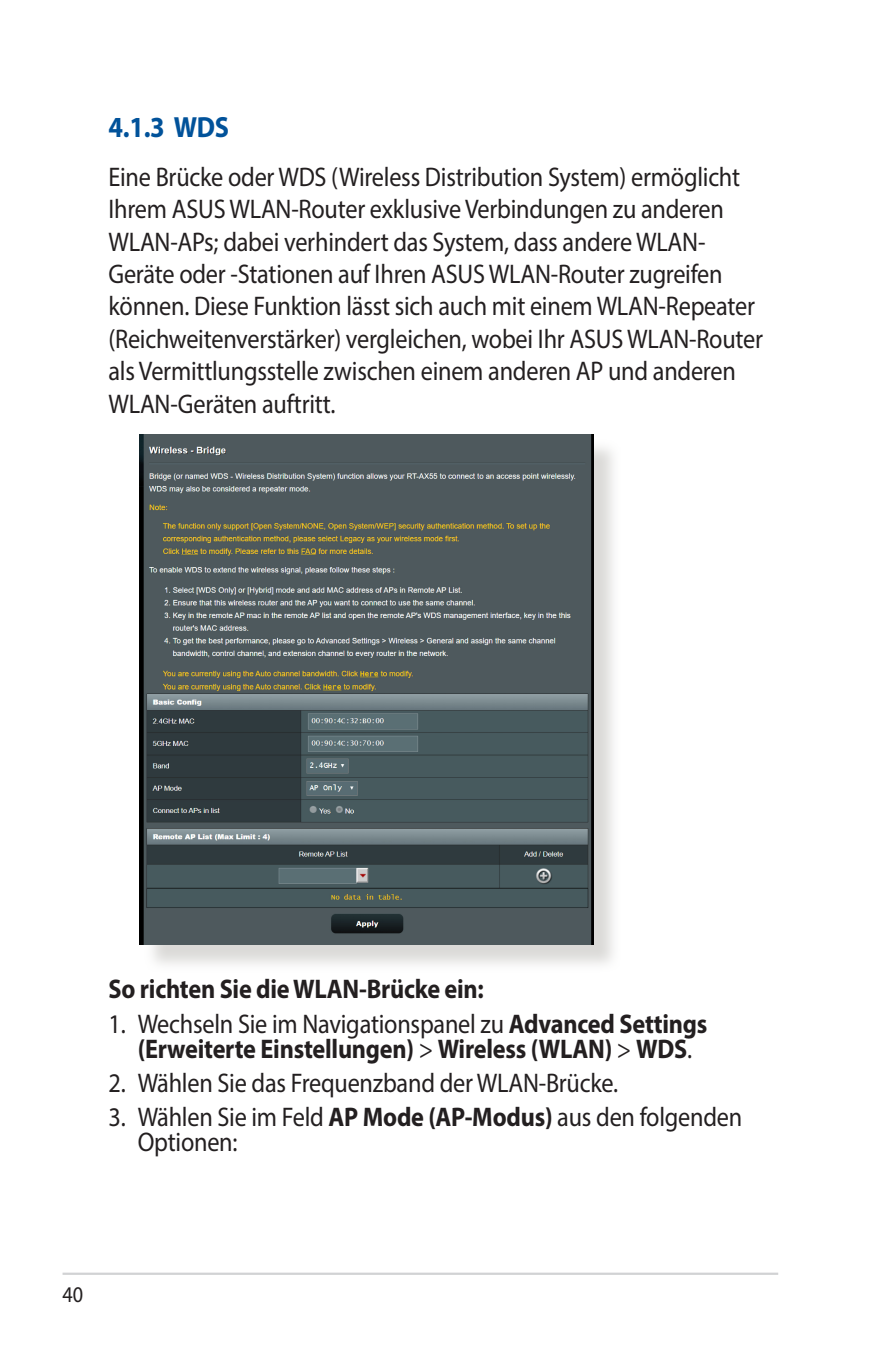
<style>
.page{position:relative;width:893px;height:1346px;background:#fff}
.page>*{position:absolute;margin:0;border:0;box-sizing:border-box;transform-origin:0 0}
.t1{font:700 29.25px "Myriad Pro";color:#01529a;scale:.9 1}
.t2{font:27px/32.4px "Myriad Pro";letter-spacing:-.01em;color:#231f20;scale:.9 1}
.t3{font:700 27px/24.8px "Myriad Pro";letter-spacing:-.01em;color:#231f20;text-align:center;scale:.9 1}
.t4{font:22.5px "Myriad Pro";color:#231f20;scale:.9 1}
.s1{font-weight:400}
.s2{font-weight:700}
</style>
<div class="page">
<hr style="left:63px;top:1272px;width:715px;height:3px;background:#d1d2d4">
<div style="left:143px;top:438px;width:478px;height:535px;background:#cfcecb;opacity:.75"></div>
<img style="left:140px;top:435px;width:453px;height:510px">
<p class="t1" style="left:108px;top:108px;width:136px">4.1.3 WDS</p>
<p class="t2" style="left:108px;top:160px;width:729px">Eine Brücke oder WDS (Wireless Distribution System) ermöglicht Ihrem ASUS WLAN-Router exklusive Verbindungen zu anderen WLAN-APs; dabei verhindert das System, dass andere WLAN-Geräte oder -Stationen auf Ihren ASUS WLAN-Router zugreifen können. Diese Funktion lässt sich auch mit einem WLAN-Repeater (Reichweitenverstärker) vergleichen, wobei Ihr ASUS WLAN-Router als Vermittlungsstelle zwischen einem anderen AP und anderen WLAN-Geräten auftritt.</p>
<p class="t3" style="left:108px;top:976px;width:419px">So richten Sie die WLAN-Brücke ein:</p>
<p class="t3" style="left:108px;top:1010px;width:667px"><span class="s1">1. Wechseln Sie im Navigationspanel zu</span> Advanced Settings (Erweiterte Einstellungen) <span class="s1">&gt;</span> Wireless (WLAN) <span class="s1">&gt;</span> WDS<span class="s1">.</span></p>
<p class="t2" style="left:108px;top:1066px;width:568px">2. Wählen Sie das Frequenzband der WLAN-Brücke.</p>
<p class="t2" style="left:138px;top:1104px;width:673px;line-height:24.8px;text-indent:-29px">3. Wählen Sie im Feld <span class="s2">AP Mode (AP-Modus)</span> aus den folgenden<br>Optionen:</p>
<p class="t4" style="left:63px;top:1281px;width:24px">40</p>
</div>
